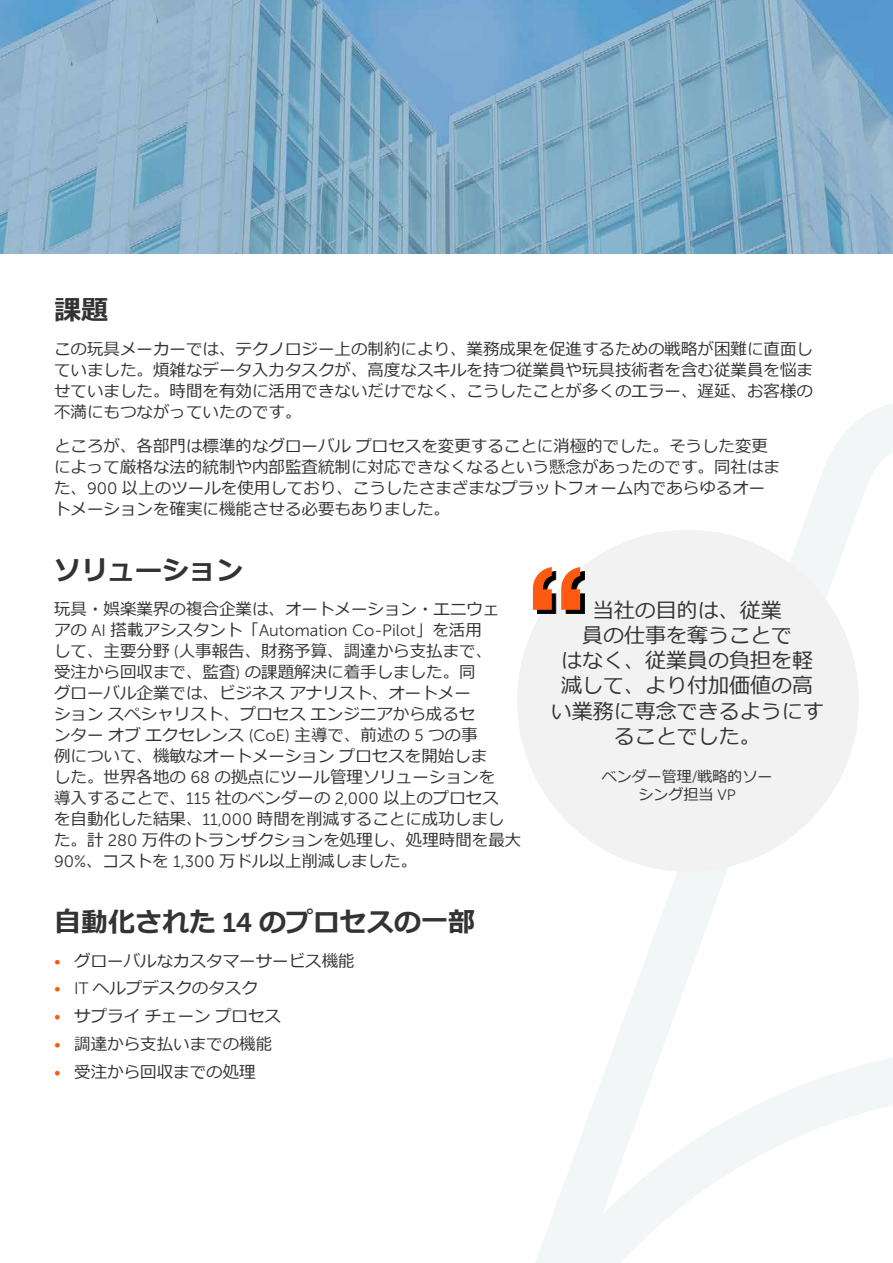
<style>
.page{position:relative;width:893px;height:1263px;background:#fff}
.page>*{position:absolute;margin:0;border:0;box-sizing:border-box;transform-origin:0 0}
.t1{font:700 27px "Meiryo";color:#333}
.t2{font:21px/25.2px "Meiryo";color:#333;text-align:center}
.Body{font:16.5px/21px "Meiryo";color:#333}
.Quote_Title___Compan{font:15px/18px "Meiryo";color:#333;text-align:center}
.s1{font-family:"Museo Sans 300"}
.s2{font-family:"Museo Sans 700";font-weight:400}
.s3{font-family:"Museo Sans 300";color:#ff5a10}
</style>
<div class="page">
<svg style="left:532px;top:404px;width:361px;height:859px"></svg>
<div style="left:517px;top:530px;width:342px;height:342px;background:#f2f2f2;border-radius:50%"></div>
<img style="left:0;top:0;width:893px;height:254px">
<svg style="left:537px;top:571px;width:47px;height:43px"></svg>
<svg style="left:533px;top:567px;width:47px;height:43px"></svg>
<h1 class="t1" style="left:54px;top:295px;width:55px">課題</h1>
<p class="Body" style="left:54px;top:339px;width:760px;text-align:justify">この玩具メーカーでは、テクノロジー上の制約により、業務成果を促進するための戦略が困難に直面していました。煩雑なデータ入力タスクが、高度なスキルを持つ従業員や玩具技術者を含む従業員を悩ませていました。時間を有効に活用できないだけでなく、こうしたことが多くのエラー、遅延、お客様の不満にもつながっていたのです。</p>
<p class="Body" style="left:54px;top:436px;width:727px">ところが、各部門は標準的なグローバルプロセスを変更することに消極的でした。そうした変更によって厳格な法的統制や内部監査統制に対応できなくなるという懸念があったのです。同社はまた、<span class="s1">900</span> 以上のツールを使用しており、こうしたさまざまなプラットフォーム内であらゆるオートメーションを確実に機能させる必要もありました。</p>
<h1 class="t1" style="left:54px;top:555px;width:190px">ソリューション</h1>
<p class="Body" style="left:54px;top:599px;width:469px">玩具・娯楽業界の複合企業は、オートメーション・エニウェ<br>アの <span class="s1">AI</span> 搭載アシスタント「<span class="s1">Automation Co-Pilot</span>」を活用<br>して、主要分野 <span class="s1">(</span>人事報告、財務予算、調達から支払まで、<br>受注から回収まで、監査<span class="s1">)</span> の課題解決に着手しました。同<br>グローバル企業では、ビジネスアナリスト、オートメー<br>ションスペシャリスト、プロセスエンジニアから成るセ<br>ンターオブエクセレンス <span class="s1">(CoE)</span> 主導で、前述の <span class="s1">5</span> つの事<br>例について、機敏なオートメーションプロセスを開始しま<br>した。世界各地の <span class="s1">68</span> の拠点にツール管理ソリューションを<br>導入することで、<span class="s1">115</span> 社のベンダーの <span class="s1">2,000</span> 以上のプロセス<br>を自動化した結果、<span class="s1">11,000</span> 時間を削減することに成功しました。計 <span class="s1">280</span> 万件のトランザクションを処理し、処理時間を最大<br><span class="s1">90%</span>、コストを <span class="s1">1,300</span> 万ドル以上削減しました。</p>
<h1 class="t1" style="left:54px;top:907px;width:423px">自動化された <span class="s2">14</span> のプロセスの一部</h1>
<p class="Body" style="left:54px;top:951px;width:302px"><span class="s3">•</span> グローバルなカスタマーサービス機能</p>
<p class="Body" style="left:54px;top:979px;width:205px"><span class="s3">•</span> <span class="s1">IT</span> ヘルプデスクのタスク</p>
<p class="Body" style="left:54px;top:1006px;width:229px"><span class="s3">•</span> サプライチェーンプロセス</p>
<p class="Body" style="left:54px;top:1034px;width:220px"><span class="s3">•</span> 調達から支払いまでの機能</p>
<p class="Body" style="left:54px;top:1062px;width:203px"><span class="s3">•</span> 受注から回収までの処理</p>
<p class="t2" style="left:551px;top:599px;width:275px">当社の目的は、従業<br>員の仕事を奪うことで<br>はなく、従業員の負担を軽減して、より付加価値の高い業務に専念できるようにすることでした。</p>
<p class="Quote_Title___Compan" style="left:602px;top:768px;width:172px">ベンダー管理<span class="s1">/</span>戦略的ソーシング担当 <span class="s1">VP</span></p>
</div>
